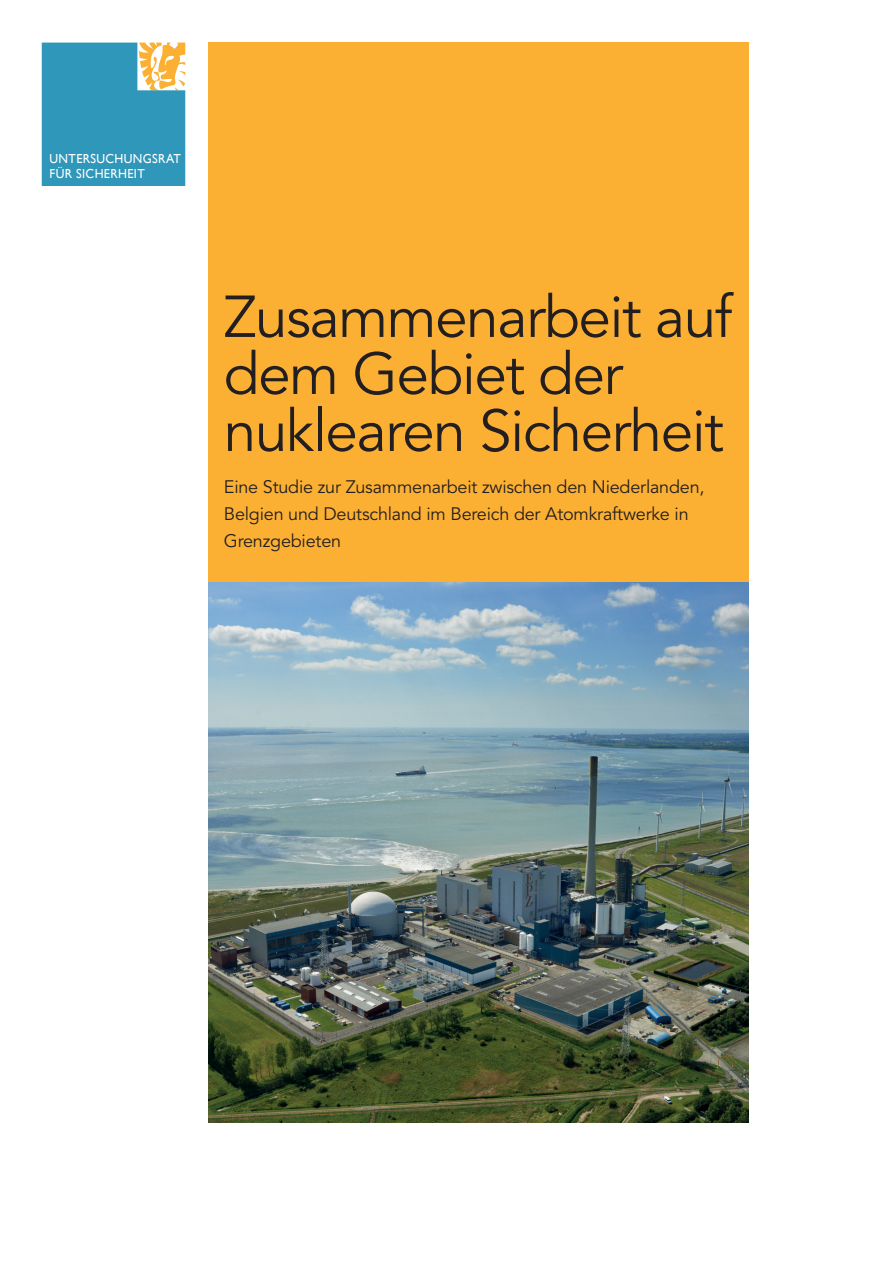
<style>
.page{position:relative;width:893px;height:1263px;background:#fff}
.page>*{position:absolute;margin:0;border:0;box-sizing:border-box;transform-origin:0 0}
.Alex___Titel{font:58.5px/57px "Avenir LT Std";letter-spacing:-.025em;color:#231f20}
.Alex___Titel-2{font:18px/27px "Avenir LT Std";letter-spacing:-.01em;color:#231f20}
.t1{font:13.05px/14.5px "Gill Sans";letter-spacing:.025em;color:#fff;scale:.94 1}
</style>
<div class="page">
<div style="left:208px;top:43px;width:540px;height:540px;background:#fbb033"></div>
<svg style="left:42px;top:43px;width:143px;height:143px;background:#459db4"></svg>
<img style="left:208px;top:582px;width:540px;height:540px">
<p class="t1" style="left:50px;top:152px;width:141px">UNTERSUCHUNGSRAT<br>FÜR SICHERHEIT</p>
<p class="Alex___Titel" style="left:224px;top:290px;width:510px">Zusammenarbeit auf dem Gebiet der nuklearen Sicherheit</p>
<p class="Alex___Titel-2" style="left:224px;top:474px;width:482px">Eine Studie zur Zusammenarbeit zwischen den Niederlanden,<br>Belgien und Deutschland im Bereich der Atomkraftwerke in<br>Grenzgebieten</p>
</div>
